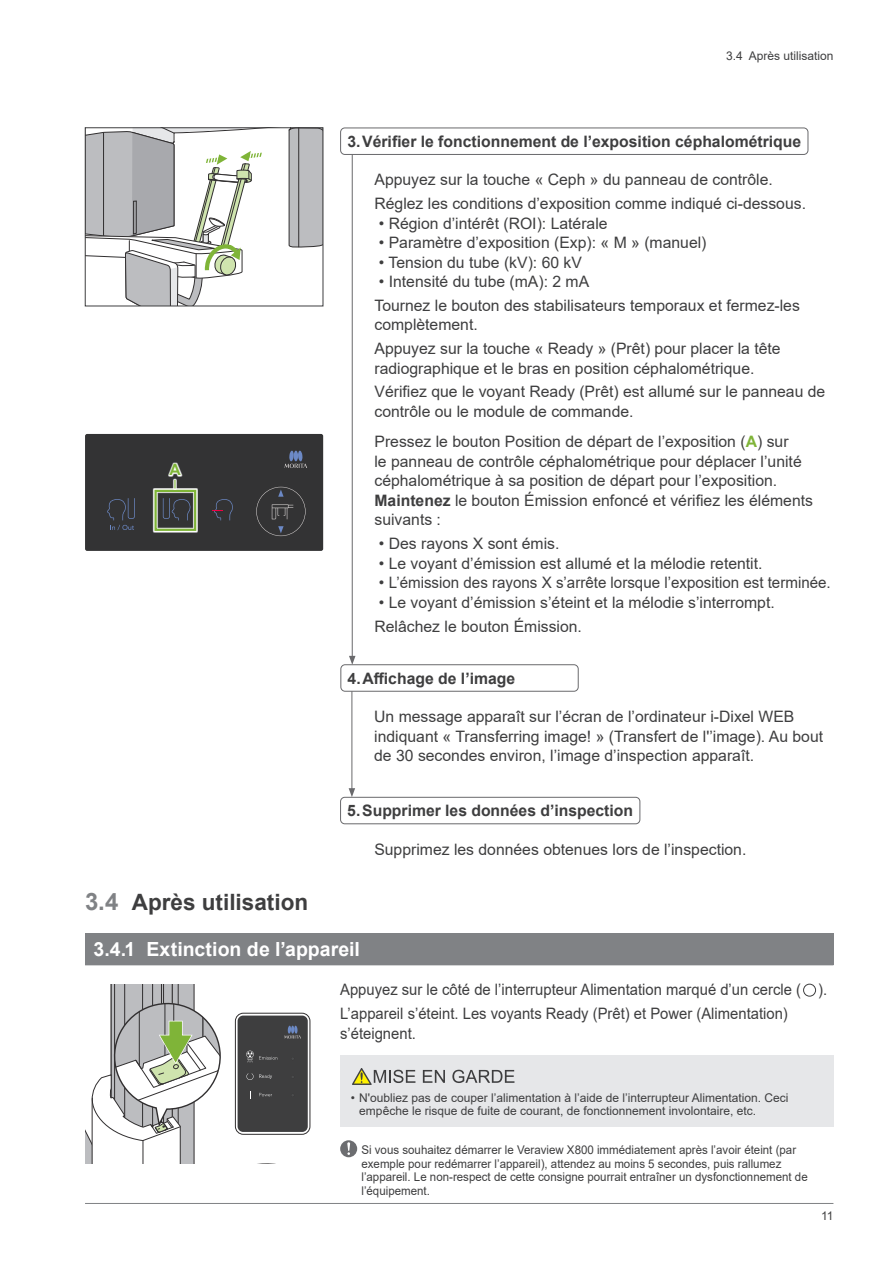
<style>
.page{position:relative;width:893px;height:1263px;background:#fff}
.page>*{position:absolute;margin:0;border:0;box-sizing:border-box;transform-origin:0 0}
.t1{font:700 22.5px "Arial";color:#3e3e3f}
.t2{font:700 19.5px "Arial";color:#fff}
.t3{font:15.75px/23.7px "Arial";color:#3e3e3f}
.t4{font:15.75px/23.7px "Arial";color:#3e3e3f;scale:.94 1}
.t5{font:700 15.75px "Arial";color:#3e3e3f}
.t6{font:700 15.75px "Arial";color:#7fb438}
.t7{font:12px/13.5px "Arial";color:#3e3e3f;scale:.96 1}
.t8{font:12px/13.5px "Arial";color:#3e3e3f}
.s1{font-weight:700;color:#7fb438}
.s2{font-weight:700}
.s3{font-size:24px;color:#808285}
</style>
<div class="page">
<hr style="left:85px;top:1203px;width:748px;height:1px;background:#808285">
<div style="left:85px;top:434px;width:238px;height:117px;background:#333334;border-radius:2px"></div>
<svg style="left:256px;top:487px;width:50px;height:49px"></svg>
<hr style="left:294px;top:451px;width:4px;height:10px;background:#6c89c5;border-radius:50%">
<div style="left:289px;top:451px;width:5px;height:10px;background:#6c89c5;border-radius:50%"></div>
<div style="left:298px;top:451px;width:5px;height:10px;background:#6c89c5;border-radius:50%"></div>
<svg style="left:285px;top:464px;width:22px;height:4px"></svg>
<svg style="left:107px;top:498px;width:28px;height:32px"></svg>
<svg style="left:212px;top:499px;width:21px;height:21px"></svg>
<svg style="left:153px;top:488px;width:45px;height:45px"></svg>
<div style="left:154px;top:490px;width:42px;height:41px;border:2px solid #7fb438"></div>
<svg style="left:173px;top:478px;width:4px;height:12px"></svg>
<svg style="left:174px;top:480px;width:2px;height:8px"></svg>
<svg style="left:168px;top:462px;width:15px;height:15px"></svg>
<svg style="left:87px;top:130px;width:234px;height:174px"></svg>
<div style="left:85px;top:128px;width:238px;height:178px;border:1px solid #3e3e3f"></div>
<svg style="left:85px;top:984px;width:226px;height:179px"></svg>
<hr style="left:352px;top:139px;width:1px;height:519px;background:#69696c">
<svg style="left:349px;top:656px;width:6px;height:8px"></svg>
<div style="left:341px;top:128px;width:467px;height:26px;background:#fff;border-radius:4px"></div>
<div style="left:340px;top:128px;width:468px;height:27px;border:1px solid #69696c;border-radius:4px"></div>
<hr style="left:352px;top:675px;width:1px;height:116px;background:#69696c">
<svg style="left:349px;top:788px;width:6px;height:9px"></svg>
<div style="left:85px;top:933px;width:748px;height:32px;background:#808285"></div>
<div style="left:803px;top:984px;width:13px;height:12px;border:1px solid #3e3e3f;border-radius:50%"></div>
<div style="left:340px;top:1055px;width:493px;height:72px;background:#e6e7e9"></div>
<svg style="left:352px;top:1068px;width:63px;height:17px"></svg>
<svg style="left:423px;top:1070px;width:22px;height:13px"></svg>
<svg style="left:452px;top:1070px;width:62px;height:13px"></svg>
<div style="left:341px;top:665px;width:237px;height:26px;background:#fff;border-radius:4px"></div>
<div style="left:340px;top:664px;width:239px;height:28px;border:1px solid #69696c;border-radius:4px"></div>
<div style="left:340px;top:797px;width:300px;height:27px;border:1px solid #69696c;border-radius:4px"></div>
<svg style="left:340px;top:1140px;width:17px;height:17px"></svg>
<p class="t8" style="left:726px;top:48px;width:109px">3.4 Après utilisation</p>
<p class="t6" style="left:170px;top:459px;width:13px">A</p>
<p class="t5" style="left:347px;top:130px;width:455px">3.Vérifier le fonctionnement de l’exposition céphalométrique</p>
<p class="t3" style="left:374px;top:168px;width:433px">Appuyez sur la touche « Ceph » du panneau de contrôle.<br>Réglez les conditions d’exposition comme indiqué ci-dessous.</p>
<p class="t3" style="left:379px;top:211px;width:230px">• Région d’intérêt (ROI): Latérale</p>
<p class="t3" style="left:379px;top:231px;width:329px">• Paramètre d’exposition (Exp): « M » (manuel)</p>
<p class="t3" style="left:379px;top:250px;width:205px">• Tension du tube (kV): 60 kV</p>
<p class="t3" style="left:374px;top:270px;width:427px">• Intensité du tube (mA): 2 mA<br>Tournez le bouton des stabilisateurs temporaux et fermez-les</p>
<p class="t3" style="left:374px;top:313px;width:408px">complètement.<br>Appuyez sur la touche « Ready » (Prêt) pour placer la tête</p>
<p class="t3" style="left:374px;top:356px;width:452px">radiographique et le bras en position céphalométrique.<br>Vérifiez que le voyant Ready (Prêt) est allumé sur le panneau de</p>
<p class="t3" style="left:374px;top:396px;width:416px;line-height:30.6px">contrôle ou le module de commande.<br>Pressez le bouton Position de départ de l’exposition (<span class="s1">A</span>) sur</p>
<p class="t3" style="left:374px;top:452px;width:440px;line-height:19.5px">le panneau de contrôle céphalométrique pour déplacer l’unité céphalométrique à sa position de départ pour l’exposition.<br><span class="s2">Maintenez</span> le bouton Émission enfoncé et vérifiez les éléments suivants :</p>
<p class="t3" style="left:379px;top:532px;width:182px">• Des rayons X sont émis.</p>
<p class="t3" style="left:379px;top:551px;width:385px">• Le voyant d’émission est allumé et la mélodie retentit.</p>
<p class="t3" style="left:379px;top:571px;width:453px">• L’émission des rayons X s’arrête lorsque l’exposition est terminée.</p>
<p class="t3" style="left:374px;top:590px;width:402px">• Le voyant d’émission s’éteint et la mélodie s’interrompt.<br>Relâchez le bouton Émission.</p>
<p class="t5" style="left:348px;top:667px;width:169px">4.Affichage de l’image</p>
<p class="t3" style="left:374px;top:707px;width:450px;line-height:19.5px">Un message apparaît sur l’écran de l’ordinateur i-Dixel WEB indiquant « Transferring image! » (Transfert de l'’image). Au bout de 30 secondes environ, l’image d’inspection apparaît.</p>
<p class="t5" style="left:347px;top:799px;width:287px">5.Supprimer les données d’inspection</p>
<p class="t3" style="left:374px;top:837px;width:374px">Supprimez les données obtenues lors de l’inspection.</p>
<h1 class="t1" style="left:85px;top:886px;width:225px"><span class="s3">3.4</span> Après utilisation</h1>
<p class="t2" style="left:94px;top:935px;width:268px">3.4.1 Extinction de l’appareil</p>
<p class="t4" style="left:340px;top:978px;width:519px">Appuyez sur le côté de l’interrupteur Alimentation marqué d’un cercle ( ).<br>L’appareil s’éteint. Les voyants Ready (Prêt) et Power (Alimentation)</p>
<p class="t4" style="left:340px;top:1021px;width:82px">s’éteignent.</p>
<p class="t8" style="left:359px;top:1091px;width:431px;text-indent:-9px">• N'oubliez pas de couper l’alimentation à l’aide de l’interrupteur Alimentation. Ceci empêche le risque de fuite de courant, de fonctionnement involontaire, etc.</p>
<p class="t7" style="left:361px;top:1143px;width:466px">Si vous souhaitez démarrer le Veraview X800 immédiatement après l’avoir éteint (par exemple pour redémarrer l’appareil), attendez au moins 5 secondes, puis rallumez l’appareil. Le non-respect de cette consigne pourrait entraîner un dysfonctionnement de l’équipement.</p>
<p class="t8" style="left:821px;top:1209px;width:14px">11</p>
</div>
